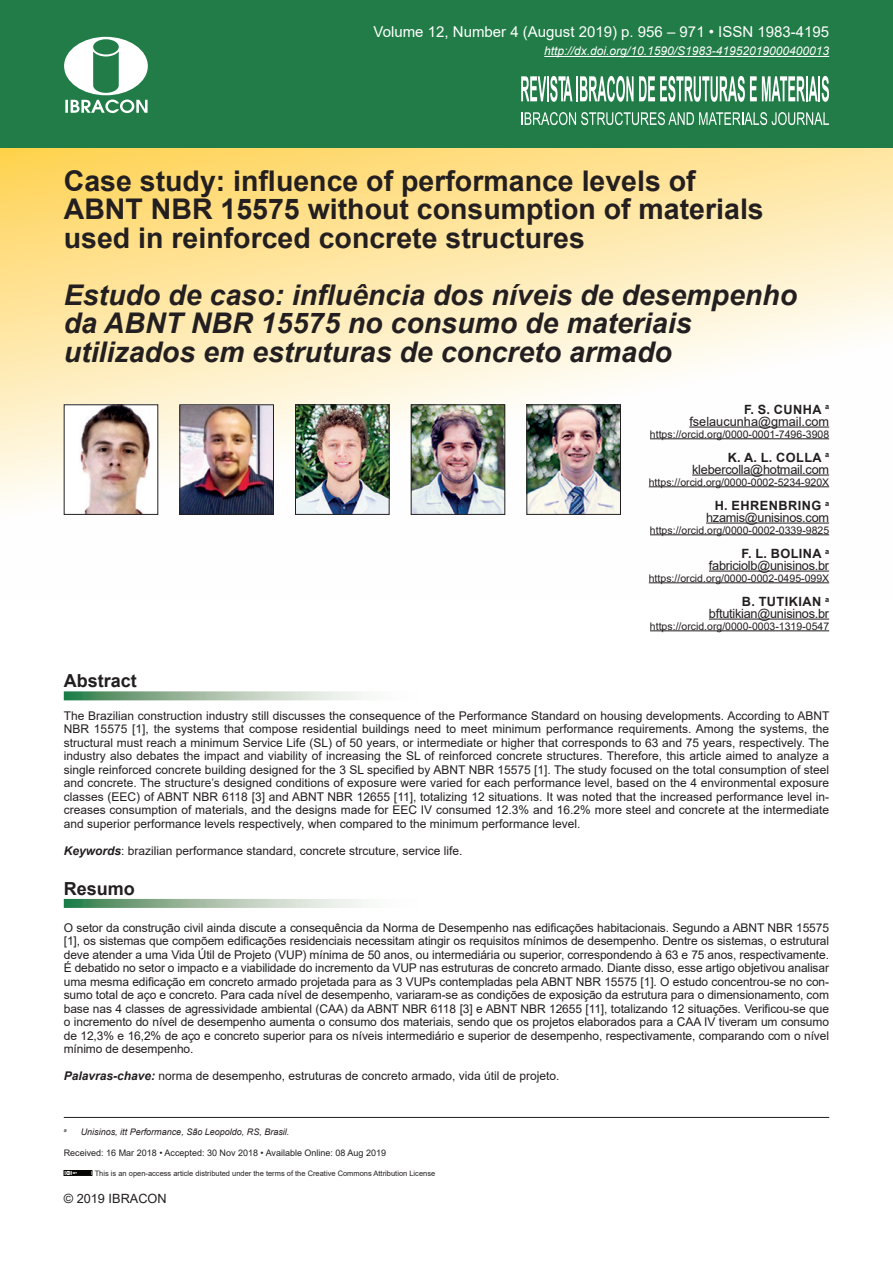
<style>
.page{position:relative;width:893px;height:1263px;background:#fff}
.page>*{position:absolute;margin:0;border:0;box-sizing:border-box;transform-origin:0 0}
.t1{font:italic 700 28.5px/28.5px "Arial";color:#231f20}
.t2{font:700 28.5px/28.5px "Arial";color:#231f20}
.t3{font:700 18px "Arial";color:#231f20}
.t4{font:15px "Arial";color:#fff}
.t5{font:12.75px/12px "Arial";letter-spacing:-.02em;color:#231f20;text-align:right}
.t6{font:12.75px/12px "Arial";color:#231f20;text-align:right}
.t7{font:12px/13.5px "Arial";color:#231f20;text-align:justify}
.t8{font:italic 12px "Arial";color:#fff}
.t9{font:10.5px "Arial";color:#231f20}
.t10{font:9px "Arial";color:#231f20}
.t11{font:italic 9px "Arial";color:#231f20}
.t12{font:7.5px "Arial";color:#231f20}
.t13{font:italic 5.25px "Arial";color:#231f20}
.s1{font-weight:700}
.s2{font-weight:700;font-style:italic}
</style>
<div class="page">
<svg style="left:0;top:148px;width:893px;height:436px"></svg>
<div style="left:0;top:0;width:893px;height:148px;background:#217c47"></div>
<svg style="left:64px;top:37px;width:84px;height:76px"></svg>
<svg style="left:521px;top:76px;width:51px;height:26px"></svg>
<hr style="left:576px;top:76px;width:2px;height:25px;background:#fff">
<svg style="left:580px;top:76px;width:249px;height:26px"></svg>
<svg style="left:521px;top:112px;width:308px;height:13px"></svg>
<hr style="left:544px;top:56px;width:285px;height:1px;background:#fff">
<img style="left:66px;top:406px;width:90px;height:107px">
<div style="left:64px;top:404px;width:94px;height:111px;border:1px solid #231f20"></div>
<img style="left:297px;top:406px;width:90px;height:107px">
<div style="left:295px;top:404px;width:94px;height:111px;border:1px solid #231f20"></div>
<img style="left:413px;top:406px;width:90px;height:107px">
<div style="left:411px;top:404px;width:94px;height:111px;border:1px solid #231f20"></div>
<img style="left:528px;top:406px;width:91px;height:107px">
<div style="left:526px;top:404px;width:95px;height:111px;border:1px solid #231f20"></div>
<img style="left:181px;top:406px;width:91px;height:107px">
<div style="left:179px;top:404px;width:95px;height:111px;border:1px solid #231f20"></div>
<hr style="left:64px;top:1117px;width:765px;height:1px;background:#231f20">
<div style="left:64px;top:1170px;width:28px;height:5px;border:1px solid #040503"></div>
<hr style="left:65px;top:1171px;width:26px;height:4px;background:#040503">
<svg style="left:65px;top:1171px;width:12px;height:4px"></svg>
<hr style="left:689px;top:427px;width:140px;height:1px;background:#231f20">
<hr style="left:650px;top:438px;width:179px;height:1px;background:#231f20">
<hr style="left:692px;top:475px;width:137px;height:1px;background:#231f20">
<hr style="left:649px;top:486px;width:180px;height:1px;background:#231f20">
<hr style="left:706px;top:523px;width:123px;height:1px;background:#231f20">
<hr style="left:650px;top:534px;width:179px;height:1px;background:#231f20">
<hr style="left:709px;top:571px;width:120px;height:1px;background:#231f20">
<hr style="left:649px;top:582px;width:180px;height:1px;background:#231f20">
<hr style="left:709px;top:619px;width:120px;height:1px;background:#231f20">
<hr style="left:650px;top:630px;width:179px;height:1px;background:#231f20">
<svg style="left:64px;top:691px;width:299px;height:9px;background:#a5c1aa"></svg>
<svg style="left:64px;top:899px;width:299px;height:9px;background:#a2bfa7"></svg>
<p class="t4" style="left:374px;top:22px;width:457px">Volume 12, Number 4 (August 2019) p. 956 – 971 • ISSN 1983-4195</p>
<p class="t8" style="left:544px;top:43px;width:286px">http://dx.doi.org/10.1590/S1983-41952019000400013</p>
<h1 class="t2" style="left:64px;top:167px;width:701px">Case study: influence of performance levels of<br>ABNT NBR 15575 without consumption of materials used in reinforced concrete structures</h1>
<h1 class="t1" style="left:64px;top:281px;width:735px">Estudo de caso: influência dos níveis de desempenho da ABNT NBR 15575 no consumo de materiais utilizados em estruturas de concreto armado</h1>
<h2 class="t3" style="left:64px;top:668px;width:75px">Abstract</h2>
<p class="t6" style="left:689px;top:403px;width:141px"><span class="s1">F. S. CUNHA</span> <sup>a </sup>fselaucunha@gmail.com</p>
<p class="t9" style="left:650px;top:427px;width:181px">https://orcid.org/0000-0001-7496-3908</p>
<p class="t5" style="left:692px;top:451px;width:139px"><span class="s1">K. A. L. COLLA</span> <sup>a </sup>klebercolla@hotmail.com</p>
<p class="t9" style="left:649px;top:475px;width:182px">https://orcid.org/0000-0002-5234-920X</p>
<p class="t5" style="left:706px;top:499px;width:125px"><span class="s1">H. EHRENBRING</span> <sup>a </sup>hzamis@unisinos.com</p>
<p class="t9" style="left:650px;top:523px;width:181px">https://orcid.org/0000-0002-0339-9825</p>
<p class="t5" style="left:709px;top:547px;width:122px"><span class="s1">F. L. BOLINA</span> <sup>a </sup>fabriciolb@unisinos.br</p>
<p class="t9" style="left:649px;top:571px;width:182px">https://orcid.org/0000-0002-0495-099X</p>
<p class="t5" style="left:709px;top:595px;width:122px"><span class="s1">B. TUTIKIAN</span> <sup>a </sup>bftutikian@unisinos.br</p>
<p class="t9" style="left:650px;top:619px;width:181px">https://orcid.org/0000-0003-1319-0547</p>
<p class="t7" style="left:64px;top:709px;width:767px">The Brazilian construction industry still discusses the consequence of the Performance Standard on housing developments. According to ABNT NBR 15575 [1], the systems that compose residential buildings need to meet minimum performance requirements. Among the systems, the structural must reach a minimum Service Life (SL) of 50 years, or intermediate or higher that corresponds to 63 and 75 years, respectively. The industry also debates the impact and viability of increasing the SL of reinforced concrete structures. Therefore, this article aimed to analyze a single reinforced concrete building designed for the 3 SL specified by ABNT NBR 15575 [1]. The study focused on the total consumption of steel and concrete. The structure’s designed conditions of exposure were varied for each performance level, based on the 4 environmental exposure classes (EEC) of ABNT NBR 6118 [3] and ABNT NBR 12655 [11], totalizing 12 situations. It was noted that the increased performance level in&shy;creases consumption of materials, and the designs made for EEC IV consumed 12.3% and 16.2% more steel and concrete at the intermediate and superior performance levels respectively, when compared to the minimum performance level.</p>
<p class="t7" style="left:64px;top:844px;width:400px"><span class="s2">Keywords</span>: brazilian performance standard, concrete strcuture, service life.</p>
<h2 class="t3" style="left:64px;top:876px;width:73px">Resumo</h2>
<p class="t7" style="left:64px;top:920px;width:767px">O setor da construção civil ainda discute a consequência da Norma de Desempenho nas edificações habitacionais. Segundo a ABNT NBR 15575 [1], os sistemas que compõem edificações residenciais necessitam atingir os requisitos mínimos de desempenho. Dentre os sistemas, o estrutural deve atender a uma Vida Útil de Projeto (VUP) mínima de 50 anos, ou intermediária ou superior, correspondendo à 63 e 75 anos, respectivamente.<br>É debatido no setor o impacto e a viabilidade do incremento da VUP nas estruturas de concreto armado. Diante disso, esse artigo objetivou analisar uma mesma edificação em concreto armado projetada para as 3 VUPs contempladas pela ABNT NBR 15575 [1]. O estudo concentrou-se no con&shy;sumo total de aço e concreto. Para cada nível de desempenho, variaram-se as condições de exposição da estrutura para o dimensionamento, com base nas 4 classes de agressividade ambiental (CAA) da ABNT NBR 6118 [3] e ABNT NBR 12655 [11], totalizando 12 situações. Verificou-se que o incremento do nível de desempenho aumenta o consumo dos materiais, sendo que os projetos elaborados para a CAA IV tiveram um consumo de 12,3% e 16,2% de aço e concreto superior para os níveis intermediário e superior de desempenho, respectivamente, comparando com o nível mínimo de desempenho.</p>
<p class="t7" style="left:64px;top:1069px;width:497px"><span class="s2">Palavras-chave:</span> norma de desempenho, estruturas de concreto armado, vida útil de projeto.</p>
<p class="t13" style="left:64px;top:1127px;width:4px">a</p>
<p class="t11" style="left:81px;top:1126px;width:210px">Unisinos, itt Performance, São Leopoldo, RS, Brasil.</p>
<p class="t10" style="left:64px;top:1147px;width:324px">Received: 16 Mar 2018 • Accepted: 30 Nov 2018 • Available Online: 08 Aug 2019</p>
<p class="t12" style="left:95px;top:1168px;width:342px">This is an open-access article distributed under the terms of the Creative Commons Attribution License</p>
<p class="t6" style="left:64px;top:1192px;width:104px">© 2019 IBRACON</p>
</div>
